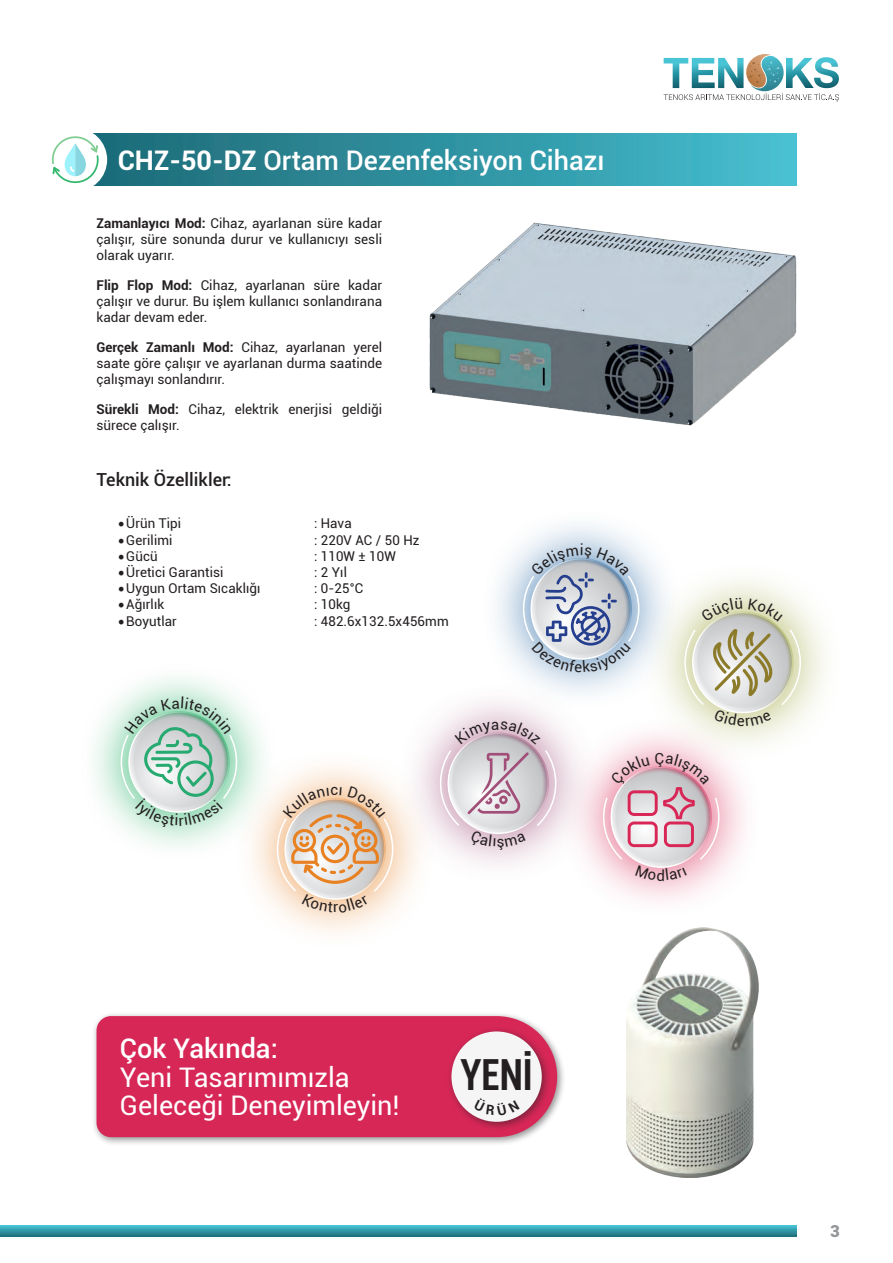
<style>
.page{position:relative;width:893px;height:1263px;background:#fff}
.page>*{position:absolute;margin:0;border:0;box-sizing:border-box;transform-origin:0 0}
.t1{font:700 condensed 42.9px "Roboto";color:#231f20;scale:.88 1}
.t2{font:500 27px "Roboto";color:#fff}
.t3{font:27px/28.5px "Roboto";color:#fff}
.t4{font:500 18px "Roboto";color:#231f20}
.t5{font:900 16.5px "Roboto";color:#939598}
.t6{font:13.5px/16.2px "Roboto";color:#231f20;text-align:justify}
.s1{font-weight:700}
.s2{font-family:"Minion Pro";font-size:18px}
</style>
<div class="page">
<svg style="left:664px;top:54px;width:175px;height:48px"></svg>
<svg style="left:0;top:1225px;width:797px;height:12px"></svg>
<div style="left:91px;top:1011px;width:475px;height:135px;background:#231f20;opacity:.5"></div>
<div style="left:97px;top:1016px;width:460px;height:121px;background:#d72757"></div>
<div style="left:480px;top:508px;width:202px;height:202px;background:#175d9e;opacity:.75"></div>
<div style="left:642px;top:561px;width:202px;height:202px;background:#9ea53a;opacity:.75"></div>
<div style="left:697px;top:609px;width:96px;height:103px;background:#9ea53a;opacity:.75"></div>
<svg style="left:780px;top:628px;width:22px;height:79px"></svg>
<svg style="left:684px;top:628px;width:21px;height:79px"></svg>
<svg style="left:712px;top:629px;width:61px;height:67px"></svg>
<div style="left:397px;top:682px;width:202px;height:202px;background:#a14e79;opacity:.75"></div>
<div style="left:560px;top:716px;width:202px;height:202px;background:#d82656;opacity:.75"></div>
<div style="left:78px;top:661px;width:202px;height:202px;background:#00a54f;opacity:.75"></div>
<div style="left:234px;top:748px;width:202px;height:202px;background:#e88122;opacity:.75"></div>
<div style="left:447px;top:1027px;width:104px;height:104px;background:#231f20;opacity:.5"></div>
<div style="left:451px;top:1031px;width:91px;height:91px;background:#f5f5f5;border-radius:50%"></div>
<div style="left:75px;top:134px;width:721px;height:52px;background:linear-gradient(to right,#1b6673,#46bed0)"></div>
<div style="left:43px;top:128px;width:64px;height:64px;background:#fff;border-radius:50%"></div>
<svg style="left:52px;top:135px;width:47px;height:49px"></svg>
<img style="left:627px;top:927px;width:132px;height:250px">
<img style="left:429px;top:222px;width:367px;height:204px">
<svg style="left:522px;top:544px;width:118px;height:128px"></svg>
<svg style="left:701px;top:598px;width:41px;height:24px"></svg>
<svg style="left:748px;top:598px;width:35px;height:24px"></svg>
<svg style="left:714px;top:709px;width:57px;height:17px"></svg>
<svg style="left:439px;top:721px;width:118px;height:129px"></svg>
<svg style="left:602px;top:752px;width:118px;height:129px"></svg>
<svg style="left:120px;top:697px;width:118px;height:131px"></svg>
<svg style="left:276px;top:786px;width:118px;height:126px"></svg>
<p class="t2" style="left:118px;top:141px;width:488px"><span class="s1">CHZ-50-DZ</span> Ortam Dezenfeksiyon Cihazı</p>
<p class="t6" style="left:97px;top:214px;width:287px"><span class="s1">Zamanlayıcı Mod:</span> Cihaz, ayarlanan süre kadar çalışır, süre sonunda durur ve kullanıcıyı sesli olarak uyarır.</p>
<p class="t6" style="left:97px;top:276px;width:287px"><span class="s1">Flip Flop Mod:</span> Cihaz, ayarlanan süre kadar çalışır ve durur. Bu işlem kullanıcı sonlandırana kadar devam eder.</p>
<p class="t6" style="left:97px;top:339px;width:287px"><span class="s1">Gerçek Zamanlı Mod:</span> Cihaz, ayarlanan yerel saate göre çalışır ve ayarlanan durma saatinde çalışmayı sonlandırır.</p>
<p class="t6" style="left:97px;top:401px;width:287px"><span class="s1">Sürekli Mod:</span> Cihaz, elektrik enerjisi geldiği sürece çalışır.</p>
<p class="t4" style="left:97px;top:467px;width:137px">Teknik Özellikler:</p>
<p class="t6" style="left:118px;top:515px;width:65px"><span class="s2">•</span>Ürün Tipi</p>
<p class="t6" style="left:314px;top:515px;width:40px">: Hava</p>
<p class="t6" style="left:118px;top:531px;width:57px"><span class="s2">•</span>Gerilimi</p>
<p class="t6" style="left:314px;top:531px;width:107px">: 220V AC / 50 Hz</p>
<p class="t6" style="left:118px;top:547px;width:42px"><span class="s2">•</span>Gücü</p>
<p class="t6" style="left:314px;top:547px;width:84px">: 110W ± 10W</p>
<p class="t6" style="left:118px;top:564px;width:108px"><span class="s2">•</span>Üretici Garantisi</p>
<p class="t6" style="left:314px;top:564px;width:35px">: 2 Yıl</p>
<p class="t6" style="left:118px;top:580px;width:145px"><span class="s2">•</span>Uygun Ortam Sıcaklığı</p>
<p class="t6" style="left:314px;top:580px;width:51px">: 0-25°C</p>
<p class="t6" style="left:118px;top:596px;width:48px"><span class="s2">•</span>Ağırlık</p>
<p class="t6" style="left:314px;top:596px;width:38px">: 10kg</p>
<p class="t6" style="left:118px;top:612px;width:61px"><span class="s2">•</span>Boyutlar</p>
<p class="t6" style="left:314px;top:612px;width:137px">: 482.6x132.5x456mm</p>
<p class="t2" style="left:120px;top:1030px;width:159px">Çok Yakında:</p>
<p class="t3" style="left:120px;top:1062px;width:281px">Yeni Tasarımımızla<br>Geleceği Deneyimleyin!</p>
<p class="t1" style="left:460px;top:1045px;width:84px">YENİ</p>
<p class="t5" style="left:830px;top:1219px;width:11px">3</p>
</div>
